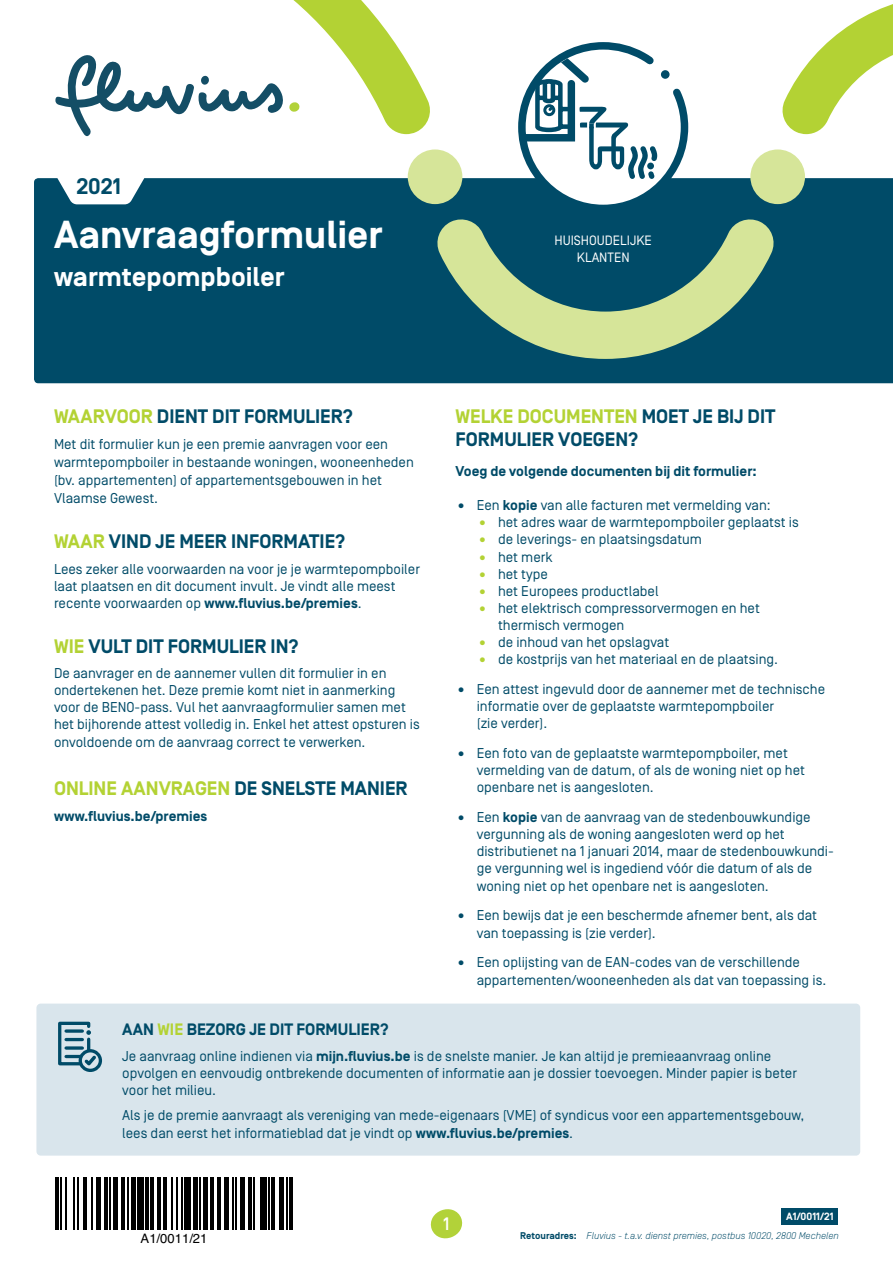
<style>
.page{position:relative;width:893px;height:1263px;background:#fff}
.page>*{position:absolute;margin:0;border:0;box-sizing:border-box;transform-origin:0 0}
.t1{font:700 39px "Simplon Norm";color:#fff}
.t2{font:700 27px "Simplon Norm";color:#fff}
.t3{font:700 22.5px "Simplon Norm";color:#004b68}
.titel_Niv__1{font:700 19.5px/23.4px "Simplon Norm";color:#004b68}
.titel_Niv__1-2{font:700 19.5px "Simplon Norm";color:#b3d234}
.t4{font:500 18px "Simplon Norm";color:#fff}
.t5{font:700 16.5px "Simplon Norm";color:#004b68}
.body_9_5pt{font:14.25px/17.1px "Simplon Norm";color:#004b68}
.tussentitel{font:700 14.25px "Simplon Norm";color:#004b68}
.body_9_5pt-2{font:700 14.25px "Simplon Norm";color:#004b68}
.t6{font:13.5px/16.2px "Simplon Norm";color:#fff;text-align:center}
.t7{font:13.05px "Helvetica";color:#000}
.t8{font:700 10.5px "Simplon Norm";color:#fff}
.t9{font:italic 300 9.75px "Simplon Norm";color:#004b68}
.s1{color:#b3d234}
.s2{font-weight:700}
.s3{color:#004b68}
.s4{font-weight:700;font-style:normal}
</style>
<div class="page">
<svg style="left:431px;top:1209px;width:31px;height:29px"></svg>
<div style="left:34px;top:178px;width:859px;height:205px;background:#004b68"></div>
<div style="left:750px;top:149px;width:55px;height:55px;background:#d6e599;border-radius:50%"></div>
<svg style="left:434px;top:216px;width:343px;height:143px;background:#52867a"></svg>
<svg style="left:782px;top:4px;width:111px;height:131px"></svg>
<svg style="left:86px;top:0;width:344px;height:137px"></svg>
<div style="left:408px;top:149px;width:54px;height:55px;background:#d6e599;border-radius:50%"></div>
<svg style="left:55px;top:54px;width:244px;height:82px"></svg>
<svg style="left:514px;top:42px;width:178px;height:174px"></svg>
<div style="left:661px;top:70px;width:9px;height:9px;background:#004b68;border-radius:50%"></div>
<div style="left:781px;top:1207px;width:57px;height:17px;background:#004b68"></div>
<div style="left:36px;top:1003px;width:824px;height:152px;background:#d9e5ec;border-radius:4px"></div>
<svg style="left:80px;top:1051px;width:20px;height:19px"></svg>
<div style="left:79px;top:1049px;width:23px;height:23px;border:3px solid #004b68;border-radius:50%"></div>
<svg style="left:58px;top:1021px;width:38px;height:46px"></svg>
<hr style="left:56px;top:1177px;width:3px;height:52px;background:#000">
<hr style="left:61px;top:1177px;width:1px;height:52px;background:#000">
<hr style="left:65px;top:1177px;width:2px;height:52px;background:#000">
<hr style="left:74px;top:1177px;width:1px;height:52px;background:#000">
<hr style="left:77px;top:1177px;width:2px;height:52px;background:#000">
<hr style="left:83px;top:1177px;width:4px;height:52px;background:#000">
<hr style="left:92px;top:1177px;width:1px;height:52px;background:#000">
<div style="left:96px;top:1177px;width:5px;height:52px;background:#000"></div>
<hr style="left:105px;top:1177px;width:3px;height:52px;background:#000">
<hr style="left:110px;top:1177px;width:1px;height:52px;background:#000">
<div style="left:113px;top:1177px;width:5px;height:52px;background:#000"></div>
<hr style="left:121px;top:1177px;width:3px;height:52px;background:#000">
<hr style="left:128px;top:1177px;width:1px;height:52px;background:#000">
<div style="left:131px;top:1177px;width:5px;height:52px;background:#000"></div>
<div style="left:137px;top:1177px;width:7px;height:52px;background:#000"></div>
<hr style="left:145px;top:1177px;width:4px;height:52px;background:#000">
<hr style="left:150px;top:1177px;width:4px;height:52px;background:#000">
<hr style="left:157px;top:1177px;width:3px;height:52px;background:#000">
<hr style="left:163px;top:1177px;width:4px;height:52px;background:#000">
<hr style="left:172px;top:1177px;width:1px;height:52px;background:#000">
<hr style="left:177px;top:1177px;width:1px;height:52px;background:#000">
<hr style="left:181px;top:1177px;width:2px;height:52px;background:#000">
<div style="left:185px;top:1177px;width:6px;height:52px;background:#000"></div>
<div style="left:193px;top:1177px;width:5px;height:52px;background:#000"></div>
<hr style="left:199px;top:1177px;width:2px;height:52px;background:#000">
<div style="left:203px;top:1177px;width:5px;height:52px;background:#000"></div>
<hr style="left:211px;top:1177px;width:3px;height:52px;background:#000">
<hr style="left:217px;top:1177px;width:4px;height:52px;background:#000">
<div style="left:224px;top:1177px;width:5px;height:52px;background:#000"></div>
<hr style="left:232px;top:1177px;width:2px;height:52px;background:#000">
<hr style="left:235px;top:1177px;width:2px;height:52px;background:#000">
<div style="left:240px;top:1177px;width:5px;height:52px;background:#000"></div>
<hr style="left:248px;top:1177px;width:4px;height:52px;background:#000">
<hr style="left:253px;top:1177px;width:2px;height:52px;background:#000">
<div style="left:260px;top:1177px;width:6px;height:52px;background:#000"></div>
<hr style="left:268px;top:1177px;width:2px;height:52px;background:#000">
<hr style="left:271px;top:1177px;width:4px;height:52px;background:#000">
<div style="left:279px;top:1177px;width:5px;height:52px;background:#000"></div>
<hr style="left:286px;top:1177px;width:2px;height:52px;background:#000">
<hr style="left:289px;top:1177px;width:4px;height:52px;background:#000">
<h3 class="t3" style="left:76px;top:174px;width:46px">2021</h3>
<h1 class="t1" style="left:54px;top:214px;width:330px">Aanvraagformulier</h1>
<h2 class="t2" style="left:54px;top:262px;width:232px">warmtepompboiler</h2>
<p class="t6" style="left:554px;top:233px;width:99px">HUISHOUDELIJKE<br>KLANTEN</p>
<p class="titel_Niv__1" style="left:54px;top:405px;width:301px"><span class="s1">WAARVOOR</span> DIENT DIT FORMULIER?</p>
<p class="body_9_5pt" style="left:54px;top:436px;width:361px;line-height:18px">Met dit formulier kun je een premie aanvragen voor een warmtepompboiler in bestaande woningen, wooneenheden (bv. appartementen) of appartementsgebouwen in het Vlaamse Gewest.</p>
<p class="titel_Niv__1" style="left:54px;top:531px;width:293px"><span class="s1">WAAR</span> VIND JE MEER INFORMATIE?</p>
<p class="body_9_5pt" style="left:54px;top:560px;width:367px">Lees zeker alle voorwaarden na voor je je warmtepompboiler laat plaatsen en dit document invult. Je vindt alle meest recente voorwaarden op <span class="s2">www.fluvius.be/premies</span>.</p>
<p class="titel_Niv__1" style="left:54px;top:635px;width:246px"><span class="s1">WIE</span> VULT DIT FORMULIER IN?</p>
<p class="body_9_5pt" style="left:54px;top:665px;width:367px">De aanvrager en de aannemer vullen dit formulier in en ondertekenen het. Deze premie komt niet in aanmerking voor de BENO-pass. Vul het aanvraagformulier samen met het bijhorende attest volledig in. Enkel het attest opsturen is onvoldoende om de aanvraag correct te verwerken.</p>
<p class="titel_Niv__1-2" style="left:54px;top:778px;width:355px">ONLINE AANVRAGEN <span class="s3">DE SNELSTE MANIER</span></p>
<p class="body_9_5pt-2" style="left:54px;top:808px;width:155px">www.fluvius.be/premies</p>
<p class="titel_Niv__1" style="left:455px;top:405px;width:321px"><span class="s1">WELKE DOCUMENTEN</span> MOET JE BIJ DIT<br>FORMULIER VOEGEN?</p>
<p class="tussentitel" style="left:455px;top:464px;width:303px">Voeg de volgende documenten bij dit formulier:</p>
<p class="body_9_5pt" style="left:455px;top:497px;width:317px">• Een <span class="s2">kopie</span> van alle facturen met vermelding van:</p>
<p class="body_9_5pt" style="left:477px;top:514px;width:324px"><span class="s1">•</span> het adres waar de warmtepompboiler geplaatst is</p>
<p class="body_9_5pt" style="left:477px;top:531px;width:227px"><span class="s1">•</span> de leverings- en plaatsingsdatum</p>
<p class="body_9_5pt" style="left:477px;top:548px;width:77px"><span class="s1">•</span> het merk</p>
<p class="body_9_5pt" style="left:477px;top:565px;width:73px"><span class="s1">•</span> het type</p>
<p class="body_9_5pt" style="left:477px;top:583px;width:183px"><span class="s1">•</span> het Europees productlabel</p>
<p class="body_9_5pt" style="left:498px;top:600px;width:263px;text-indent:-21px"><span class="s1">•</span> het elektrisch compressorvermogen en het thermisch vermogen</p>
<p class="body_9_5pt" style="left:477px;top:634px;width:194px"><span class="s1">•</span> de inhoud van het opslagvat</p>
<p class="body_9_5pt" style="left:477px;top:651px;width:303px"><span class="s1">•</span> de kostprijs van het materiaal en de plaatsing.</p>
<p class="body_9_5pt" style="left:477px;top:681px;width:350px;text-indent:-21px">• Een attest ingevuld door de aannemer met de technische informatie over de geplaatste warmtepompboiler<br>(zie verder).</p>
<p class="body_9_5pt" style="left:477px;top:745px;width:330px;text-indent:-21px">• Een foto van de geplaatste warmtepompboiler, met vermelding van de datum, of als de woning niet op het openbare net is aangesloten.</p>
<p class="body_9_5pt" style="left:477px;top:809px;width:359px;text-indent:-21px">• Een <span class="s2">kopie</span> van de aanvraag van de stedenbouwkundige vergunning als de woning aangesloten werd op het distributienet na 1 januari 2014, maar de stedenbouwkundi&shy;ge vergunning wel is ingediend vóór die datum of als de woning niet op het openbare net is aangesloten.</p>
<p class="body_9_5pt" style="left:477px;top:907px;width:342px;text-indent:-21px">• Een bewijs dat je een beschermde afnemer bent, als dat van toepassing is (zie verder).</p>
<p class="body_9_5pt" style="left:477px;top:954px;width:351px;text-indent:-21px">• Een oplijsting van de EAN-codes van de verschillende appartementen/wooneenheden als dat van toepassing is.</p>
<p class="t5" style="left:122px;top:1020px;width:268px">AAN <span class="s1">WIE</span> BEZORG JE DIT FORMULIER?</p>
<p class="body_9_5pt" style="left:122px;top:1047px;width:676px">Je aanvraag online indienen via <span class="s2">mijn.fluvius.be</span> is de snelste manier. Je kan altijd je premieaanvraag online opvolgen en eenvoudig ontbrekende documenten of informatie aan je dossier toevoegen. Minder papier is beter voor het milieu.</p>
<p class="body_9_5pt" style="left:122px;top:1107px;width:684px">Als je de premie aanvraagt als vereniging van mede-eigenaars (VME) of syndicus voor een appartementsgebouw, lees dan eerst het informatieblad dat je vindt op <span class="s2">www.fluvius.be/premies</span>.</p>
<p class="t7" style="left:141px;top:1229px;width:68px">A1/0011/21</p>
<p class="t4" style="left:443px;top:1214px;width:8px">1</p>
<p class="t8" style="left:786px;top:1211px;width:49px">A1/0011/21</p>
<p class="t9" style="left:520px;top:1230px;width:320px"><span class="s4">Retouradres:</span> Fluvius - t.a.v. dienst premies, postbus 10020, 2800 Mechelen</p>
</div>
